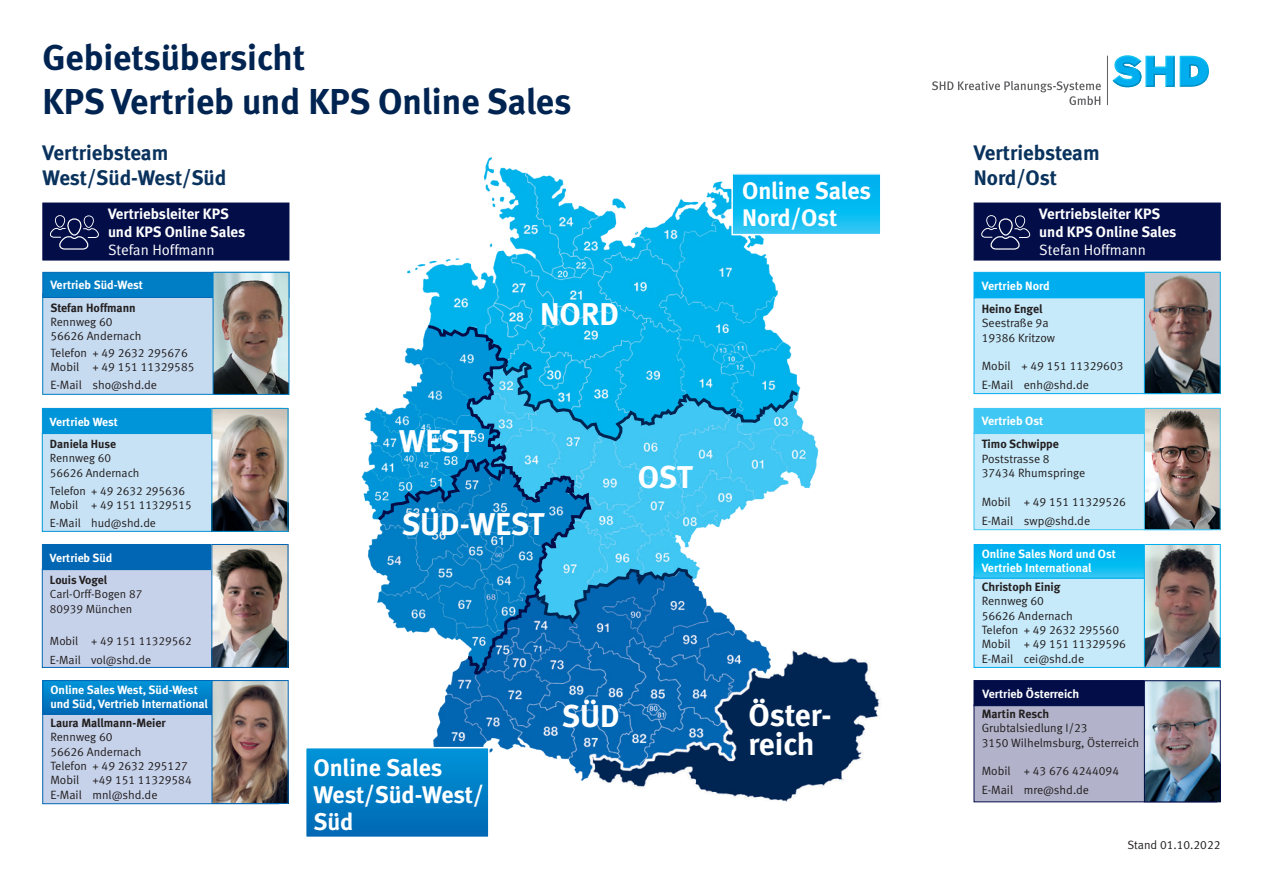
<style>
.page{position:relative;width:1263px;height:893px;background:#fff}
.page>*{position:absolute;margin:0;border:0;box-sizing:border-box;transform-origin:0 0}
.t1{font:36px/43.2px "Meta Bold LF";color:#002451}
.t2{font:31.5px/29px "Meta Bold LF";color:#fff}
.t3{font:700 24px/27px "Meta";color:#fff}
.t4{font:21px/25.2px "Meta Bold LF";letter-spacing:-.005em;color:#09325d}
.t5{font:700 15px/18px "Meta";color:#fff}
.t6{font:15px "Meta Normal LF";color:#fff}
.t7{font:12px/14.4px "Meta Normal LF";color:#231f20}
.t8{font:700 12px/14.4px "Meta";color:#fff}
.t9{font:700 12px "Meta";color:#231f20}
.t10{font:11.85px/14.1px "Meta Normal LF";color:#231f20}
.t11{font:700 11.85px "Meta";color:#fff}
.t12{font:700 11.85px "Meta";color:#231f20}
</style>
<div class="page">
<div style="left:974px;top:705px;width:243px;height:97px;background:#b2b3ca"></div>
<div style="left:974px;top:680px;width:244px;height:26px;background:#030e49"></div>
<img style="left:1146px;top:682px;width:72px;height:118px">
<div style="left:1144px;top:680px;width:76px;height:122px;border:1px solid #030e49"></div>
<div style="left:974px;top:576px;width:246px;height:92px;background:#c6eafa;border:1px solid #00aeef"></div>
<svg style="left:976px;top:546px;width:168px;height:30px;background:#08b9f0"></svg>
<div style="left:974px;top:544px;width:246px;height:34px;border:1px solid #00aeef"></div>
<img style="left:1146px;top:546px;width:72px;height:120px">
<div style="left:1144px;top:544px;width:76px;height:124px;border:1px solid #00aeef"></div>
<div style="left:43px;top:712px;width:236px;height:92px;background:#c6d2ea;border:1px solid #0166b3"></div>
<svg style="left:45px;top:682px;width:167px;height:30px;background:#007ec6"></svg>
<div style="left:43px;top:680px;width:236px;height:34px;border:1px solid #0166b3"></div>
<img style="left:214px;top:682px;width:72px;height:120px">
<div style="left:212px;top:680px;width:76px;height:124px;border:1px solid #0166b3"></div>
<svg style="left:1112px;top:55px;width:97px;height:32px"></svg>
<hr style="left:1107px;top:56px;width:1px;height:49px;background:#636366">
<svg style="left:932px;top:81px;width:169px;height:24px"></svg>
<img style="left:361px;top:157px;width:520px;height:645px">
<div style="left:974px;top:298px;width:238px;height:96px;background:#c6eafa;border:1px solid #00aeef"></div>
<div style="left:974px;top:272px;width:246px;height:26px;background:#00aeef;border:1px solid #00aeef"></div>
<img style="left:1146px;top:274px;width:72px;height:118px">
<div style="left:1144px;top:272px;width:76px;height:122px;border:1px solid #00aeef"></div>
<div style="left:42px;top:569px;width:242px;height:99px;background:#c6d2ea;border:1px solid #0166b3"></div>
<div style="left:42px;top:544px;width:240px;height:26px;background:#0166b3"></div>
<img style="left:214px;top:546px;width:72px;height:120px">
<div style="left:212px;top:544px;width:76px;height:124px;border:1px solid #0166b3"></div>
<div style="left:974px;top:433px;width:238px;height:97px;background:#c6eafa;border:1px solid #40c7f4"></div>
<div style="left:974px;top:408px;width:246px;height:26px;background:#40c7f4"></div>
<img style="left:1146px;top:410px;width:72px;height:118px">
<div style="left:1144px;top:408px;width:76px;height:122px;border:1px solid #40c7f4"></div>
<svg style="left:734px;top:176px;width:144px;height:56px;background:#09b9f0"></svg>
<div style="left:731px;top:173px;width:150px;height:62px;border:2px solid #fff"></div>
<div style="left:306px;top:748px;width:183px;height:89px;background:linear-gradient(to bottom,#0094d9,#0067b3)"></div>
<div style="left:305px;top:747px;width:185px;height:91px;border:2px solid #fff"></div>
<div style="left:43px;top:293px;width:238px;height:101px;background:#c6daf0"></div>
<div style="left:43px;top:272px;width:246px;height:26px;background:#007ec5;border:1px solid #0166b3"></div>
<img style="left:215px;top:274px;width:72px;height:119px">
<div style="left:213px;top:272px;width:76px;height:123px;border:1px solid #007ec5"></div>
<div style="left:43px;top:203px;width:246px;height:57px;background:#030e49"></div>
<svg style="left:50px;top:215px;width:49px;height:35px"></svg>
<div style="left:974px;top:203px;width:246px;height:57px;background:#030e49"></div>
<svg style="left:981px;top:215px;width:49px;height:35px"></svg>
<div style="left:42px;top:433px;width:242px;height:98px;background:#c7e2f5"></div>
<div style="left:42px;top:408px;width:240px;height:26px;background:#0095d9"></div>
<img style="left:214px;top:410px;width:72px;height:119px">
<svg style="left:375px;top:324px;width:426px;height:352px;background:#3ea9da"></svg>
<h1 class="t1" style="left:43px;top:36px;width:530px">Gebietsübersicht<br>KPS Vertrieb und KPS Online Sales</h1>
<h3 class="t4" style="left:43px;top:139px;width:185px">Vertriebsteam<br>West/Süd-West/Süd</h3>
<p class="t5" style="left:108px;top:205px;width:139px">Vertriebsleiter KPS und KPS Online Sales</p>
<p class="t6" style="left:108px;top:241px;width:108px">Stefan Hoffmann</p>
<p class="t8" style="left:50px;top:277px;width:94px">Vertrieb Süd-West</p>
<p class="t9" style="left:50px;top:300px;width:87px">Stefan Hoffmann</p>
<p class="t7" style="left:50px;top:315px;width:92px;line-height:13.5px">Rennweg 60<br>56626 Andernach</p>
<p class="t7" style="left:50px;top:346px;width:146px;line-height:13.5px">Telefon + 49 2632 295676<br>Mobil + 49 151 11329585</p>
<p class="t7" style="left:50px;top:377px;width:108px">E-Mail sho@shd.de</p>
<p class="t11" style="left:50px;top:414px;width:69px">Vertrieb West</p>
<p class="t12" style="left:50px;top:437px;width:68px">Daniela Huse</p>
<p class="t10" style="left:50px;top:451px;width:91px">Rennweg 60<br>56626 Andernach</p>
<p class="t10" style="left:50px;top:484px;width:143px">Telefon + 49 2632 295636<br>Mobil + 49 151 11329515</p>
<p class="t10" style="left:50px;top:516px;width:108px">E-Mail hud@shd.de</p>
<p class="t11" style="left:50px;top:551px;width:64px">Vertrieb Süd</p>
<p class="t12" style="left:50px;top:573px;width:59px">Louis Vogel</p>
<p class="t10" style="left:50px;top:587px;width:94px">Carl-Orff-Bogen 87<br>80939 München</p>
<p class="t10" style="left:50px;top:632px;width:143px;line-height:18.3px">Mobil + 49 151 11329562<br>E-Mail vol@shd.de</p>
<h2 class="t2" style="left:399px;top:427px;width:76px">WEST</h2>
<h2 class="t2" style="left:540px;top:299px;width:80px">NORD</h2>
<h2 class="t2" style="left:402px;top:509px;width:144px">SÜD-WEST</h2>
<h2 class="t2" style="left:638px;top:462px;width:56px">OST</h2>
<h3 class="t3" style="left:742px;top:176px;width:130px">Online Sales<br>Nord/Ost</h3>
<p class="t8" style="left:50px;top:682px;width:159px">Online Sales West, Süd-West und Süd, Vertrieb International</p>
<p class="t9" style="left:50px;top:716px;width:117px">Laura Mallmann-Meier</p>
<p class="t7" style="left:50px;top:730px;width:143px">Rennweg 60<br>56626 Andernach<br>Telefon + 49 2632 295127<br>Mobil +49 151 11329584<br>E-Mail mnl@shd.de</p>
<h3 class="t3" style="left:313px;top:753px;width:172px">Online Sales<br>West/Süd-West/<br>Süd</h3>
<h2 class="t2" style="left:562px;top:701px;width:59px">SÜD</h2>
<h2 class="t2" style="left:748px;top:700px;width:85px">Öster&shy;reich</h2>
<h3 class="t4" style="left:974px;top:139px;width:127px">Vertriebsteam<br>Nord/Ost</h3>
<p class="t5" style="left:1039px;top:205px;width:139px">Vertriebsleiter KPS und KPS Online Sales</p>
<p class="t6" style="left:1039px;top:241px;width:108px">Stefan Hoffmann</p>
<p class="t8" style="left:982px;top:278px;width:69px">Vertrieb Nord</p>
<p class="t9" style="left:982px;top:301px;width:62px">Heino Engel</p>
<p class="t7" style="left:982px;top:316px;width:75px">Seestraße 9a<br>19386 Kritzow</p>
<p class="t7" style="left:982px;top:357px;width:143px;line-height:18.6px">Mobil + 49 151 11329603<br>E-Mail enh@shd.de</p>
<p class="t8" style="left:982px;top:413px;width:63px">Vertrieb Ost</p>
<p class="t9" style="left:982px;top:437px;width:79px">Timo Schwippe</p>
<p class="t7" style="left:982px;top:451px;width:105px">Poststrasse 8<br>37434 Rhumspringe</p>
<p class="t7" style="left:982px;top:492px;width:146px;line-height:18.6px">Mobil + 49 151 11329526<br>E-Mail swp@shd.de</p>
<p class="t8" style="left:982px;top:546px;width:136px">Online Sales Nord und Ost<br>Vertrieb International</p>
<p class="t9" style="left:982px;top:579px;width:80px">Christoph Einig</p>
<p class="t7" style="left:982px;top:594px;width:146px">Rennweg 60<br>56626 Andernach<br>Telefon + 49 2632 295560<br>Mobil + 49 151 11329596<br>E-Mail cei@shd.de</p>
<p class="t8" style="left:982px;top:686px;width:98px">Vertrieb Österreich</p>
<p class="t9" style="left:982px;top:706px;width:69px">Martin Resch</p>
<p class="t7" style="left:982px;top:721px;width:159px">Grubtalsiedlung I/23<br>3150 Wilhelmsburg, Österreich</p>
<p class="t7" style="left:982px;top:762px;width:139px;line-height:18.6px">Mobil + 43 676 4244094<br>E-Mail mre@shd.de</p>
<p class="t7" style="left:1127px;top:837px;width:95px">Stand 01.10.2022</p>
</div>
